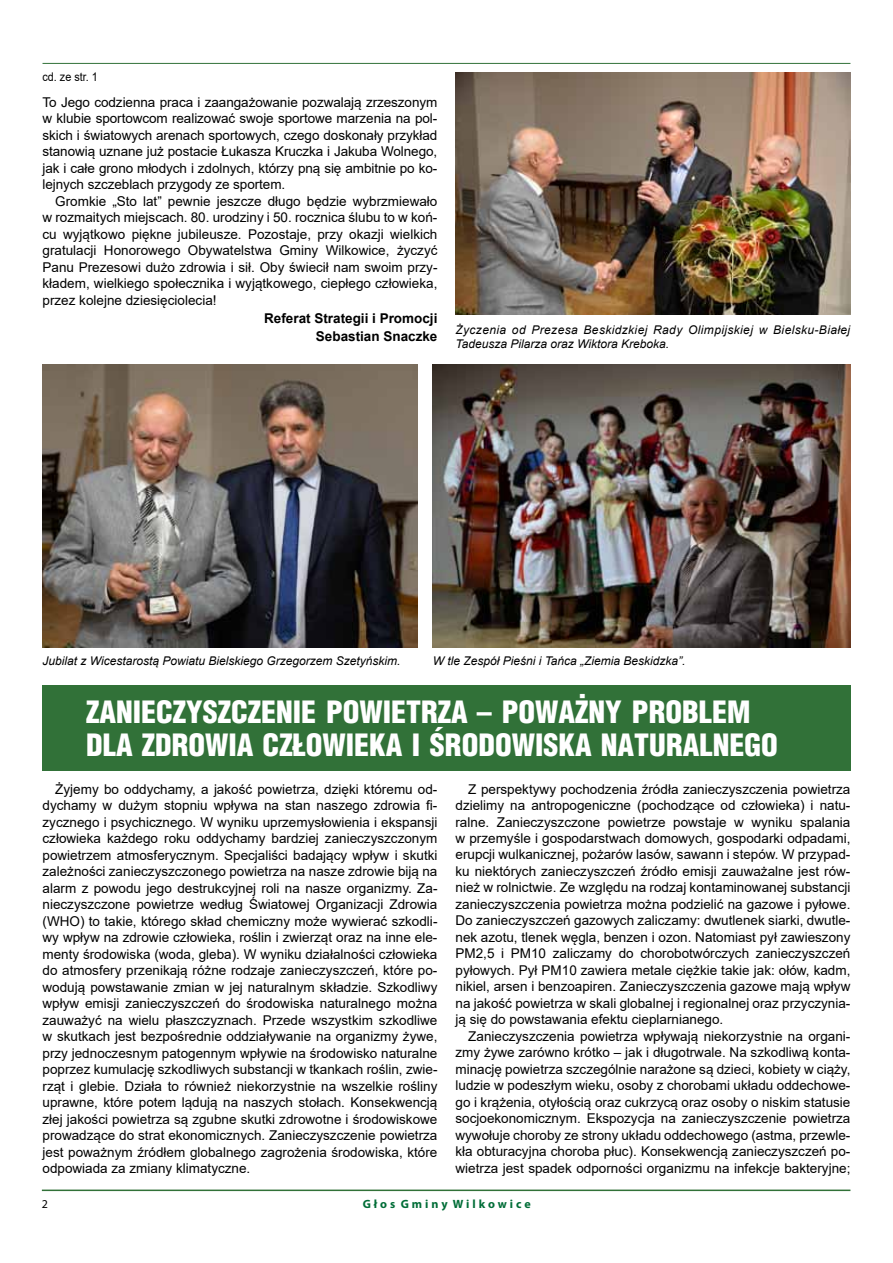
<style>
.page{position:relative;width:893px;height:1263px;background:#fff}
.page>*{position:absolute;margin:0;border:0;box-sizing:border-box;transform-origin:0 0}
.t1{font:900 30px/33px "Switzerland Cond";color:#fff}
.t2{font:13.5px/16.5px "Arial";color:#000;text-align:justify}
.t3{font:700 13.5px/18px "Arial";color:#000;text-align:right}
.t4{font:italic 12px "Arial";color:#000}
.t5{font:italic 12px/14.4px "Arial";letter-spacing:.03em;color:#000}
.t6{font:700 12px "Myriad Pro";color:#006d37}
.t7{font:12px "Arial";color:#000;scale:.9 1}
.t8{font:12px "Myriad Pro";color:#000}
</style>
<div class="page">
<hr style="left:42px;top:1189px;width:808px;height:2px;background:#317138">
<hr style="left:43px;top:63px;width:807px;height:1px;background:#317138">
<div style="left:43px;top:686px;width:808px;height:85px;background:#317138"></div>
<img style="left:433px;top:364px;width:417px;height:284px">
<img style="left:43px;top:364px;width:374px;height:284px">
<img style="left:455px;top:72px;width:395px;height:243px">
<p class="t7" style="left:43px;top:69px;width:63px">cd. ze str. 1</p>
<p class="t2" style="left:43px;top:94px;width:396px">To Jego codzienna praca i zaangażowanie pozwalają zrzeszonym w klubie sportowcom realizować swoje sportowe marzenia na pol&shy;skich i światowych arenach sportowych, czego doskonały przykład stanowią uznane już postacie Łukasza Kruczka i Jakuba Wolnego, jak i całe grono młodych i zdolnych, którzy pną się ambitnie po ko&shy;lejnych szczeblach przygody ze sportem.</p>
<p class="t2" style="left:43px;top:193px;width:396px;text-indent:13px">Gromkie „Sto lat” pewnie jeszcze długo będzie wybrzmiewało w rozmaitych miejscach. 80. urodziny i 50. rocznica ślubu to w koń&shy;cu wyjątkowo piękne jubileusze. Pozostaje, przy okazji wielkich gratulacji Honorowego Obywatelstwa Gminy Wilkowice, życzyć Panu Prezesowi dużo zdrowia i sił. Oby świecił nam swoim przy&shy;kładem, wielkiego społecznika i wyjątkowego, ciepłego człowieka, przez kolejne dziesięciolecia!</p>
<p class="t3" style="left:264px;top:309px;width:175px">Referat Strategii i Promocji<br>Sebastian Snaczke</p>
<p class="t5" style="left:455px;top:323px;width:396px">Życzenia od Prezesa Beskidzkiej Rady Olimpijskiej w Bielsku-Białej<br>Tadeusza Pilarza oraz Wiktora Kreboka.</p>
<p class="t4" style="left:43px;top:653px;width:359px">Jubilat z Wicestarostą Powiatu Bielskiego Grzegorzem Szetyńskim.</p>
<p class="t4" style="left:433px;top:653px;width:254px">W tle Zespół Pieśni i Tańca „Ziemia Beskidzka”.</p>
<h1 class="t1" style="left:86px;top:695px;width:693px">ZANIECZYSZCZENIE POWIETRZA – POWAŻNY PROBLEM<br>DLA ZDROWIA CZŁOWIEKA I ŚRODOWISKA NATURALNEGO</h1>
<p class="t2" style="left:43px;top:780px;width:396px;text-indent:13px">Żyjemy bo oddychamy, a jakość powietrza, dzięki któremu od&shy;dychamy w dużym stopniu wpływa na stan naszego zdrowia fi&shy;zycznego i psychicznego. W wyniku uprzemysłowienia i ekspansji człowieka każdego roku oddychamy bardziej zanieczyszczonym powietrzem atmosferycznym. Specjaliści badający wpływ i skutki zależności zanieczyszczonego powietrza na nasze zdrowie biją na alarm z powodu jego destrukcyjnej roli na nasze organizmy. Za&shy;nieczyszczone powietrze według Światowej Organizacji Zdrowia (WHO) to takie, którego skład chemiczny może wywierać szkodli&shy;wy wpływ na zdrowie człowieka, roślin i zwierząt oraz na inne ele&shy;menty środowiska (woda, gleba). W wyniku działalności człowieka do atmosfery przenikają różne rodzaje zanieczyszczeń, które po&shy;wodują powstawanie zmian w jej naturalnym składzie. Szkodliwy wpływ emisji zanieczyszczeń do środowiska naturalnego można zauważyć na wielu płaszczyznach. Przede wszystkim szkodliwe w skutkach jest bezpośrednie oddziaływanie na organizmy żywe, przy jednoczesnym patogennym wpływie na środowisko naturalne poprzez kumulację szkodliwych substancji w tkankach roślin, zwie&shy;rząt i glebie. Działa to również niekorzystnie na wszelkie rośliny uprawne, które potem lądują na naszych stołach. Konsekwencją złej jakości powietrza są zgubne skutki zdrowotne i środowiskowe prowadzące do strat ekonomicznych. Zanieczyszczenie powietrza jest poważnym źródłem globalnego zagrożenia środowiska, które odpowiada za zmiany klimatyczne.</p>
<p class="t2" style="left:455px;top:780px;width:396px;text-indent:13px">Z perspektywy pochodzenia źródła zanieczyszczenia powietrza dzielimy na antropogeniczne (pochodzące od człowieka) i natu&shy;ralne. Zanieczyszczone powietrze powstaje w wyniku spalania w przemyśle i gospodarstwach domowych, gospodarki odpadami, erupcji wulkanicznej, pożarów lasów, sawann i stepów. W przypad&shy;ku niektórych zanieczyszczeń źródło emisji zauważalne jest rów&shy;nież w rolnictwie. Ze względu na rodzaj kontaminowanej substancji zanieczyszczenia powietrza można podzielić na gazowe i pyłowe.<br>Do zanieczyszczeń gazowych zaliczamy: dwutlenek siarki, dwutle&shy;nek azotu, tlenek węgla, benzen i ozon. Natomiast pył zawieszony PM2,5 i PM10 zaliczamy do chorobotwórczych zanieczyszczeń pyłowych. Pył PM10 zawiera metale ciężkie takie jak: ołów, kadm, nikiel, arsen i benzoapiren. Zanieczyszczenia gazowe mają wpływ na jakość powietrza w skali globalnej i regionalnej oraz przyczynia&shy;ją się do powstawania efektu cieplarnianego.</p>
<p class="t2" style="left:455px;top:1028px;width:396px;text-indent:13px">Zanieczyszczenia powietrza wpływają niekorzystnie na organi&shy;zmy żywe zarówno krótko – jak i długotrwale. Na szkodliwą konta&shy;minację powietrza szczególnie narażone są dzieci, kobiety w ciąży, ludzie w podeszłym wieku, osoby z chorobami układu oddechowe&shy;go i krążenia, otyłością oraz cukrzycą oraz osoby o niskim statusie socjoekonomicznym. Ekspozycja na zanieczyszczenie powietrza wywołuje choroby ze strony układu oddechowego (astma, przewle&shy;kła obturacyjna choroba płuc). Konsekwencją zanieczyszczeń po&shy;wietrza jest spadek odporności organizmu na infekcje bakteryjne;</p>
<p class="t8" style="left:42px;top:1196px;width:8px">2</p>
<p class="t6" style="left:363px;top:1196px;width:169px">G ł o s G m i n y W i l k o w i c e</p>
</div>
